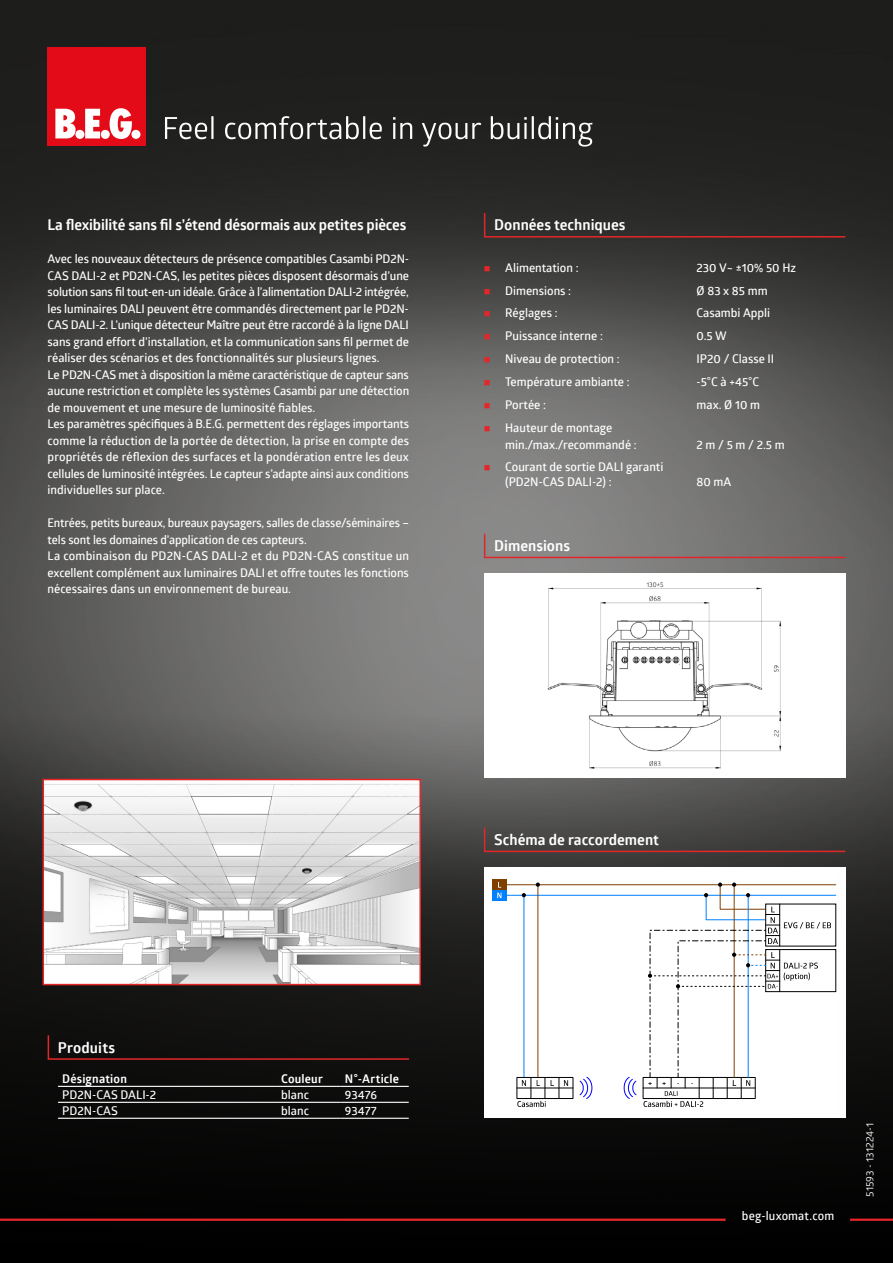
<style>
.page{position:relative;width:893px;height:1263px;background:#fff}
.page>*{position:absolute;margin:0;border:0;box-sizing:border-box;transform-origin:0 0}
.t1{font:700 15px "Glober";color:#fff}
.t2{font:600 12px/16.5px "Glober";letter-spacing:-.005em;color:#fff}
.t3{font:700 12px "Glober";letter-spacing:.015em;color:#fff}
.t4{font:600 12px "Glober";letter-spacing:.015em;color:#fff}
.t5{font:10.5px "Glober";color:#fff}
.s1{color:#e52628}
</style>
<div class="page">
<img style="left:0;top:0;width:893px;height:1263px">
<hr style="left:850px;top:1218px;width:43px;height:3px;background:#e52628">
<div style="left:48px;top:48px;width:98px;height:98px;background:#e30b17"></div>
<svg style="left:55px;top:109px;width:21px;height:29px"></svg>
<div style="left:75px;top:130px;width:9px;height:9px;background:#fff;border-radius:50%"></div>
<svg style="left:85px;top:109px;width:15px;height:29px"></svg>
<div style="left:101px;top:130px;width:9px;height:9px;background:#fff;border-radius:50%"></div>
<svg style="left:110px;top:108px;width:22px;height:31px"></svg>
<div style="left:131px;top:130px;width:9px;height:9px;background:#fff;border-radius:50%"></div>
<svg style="left:165px;top:116px;width:49px;height:23px"></svg>
<svg style="left:225px;top:116px;width:157px;height:23px;background:#565654"></svg>
<svg style="left:393px;top:117px;width:19px;height:22px"></svg>
<svg style="left:422px;top:123px;width:59px;height:24px"></svg>
<svg style="left:491px;top:116px;width:101px;height:31px;background:#4f4f4d"></svg>
<svg style="left:483px;top:212px;width:364px;height:26px;background:#362b29"></svg>
<div style="left:484px;top:867px;width:361px;height:251px;background:#fff"></div>
<svg style="left:492px;top:879px;width:345px;height:220px"></svg>
<hr style="left:506px;top:884px;width:330px;height:1px;background:#804000">
<hr style="left:506px;top:895px;width:330px;height:1px;background:#0080ff">
<div style="left:492px;top:879px;width:14px;height:11px;background:#804000"></div>
<div style="left:492px;top:890px;width:14px;height:10px;background:#0080ff"></div>
<svg style="left:497px;top:882px;width:4px;height:16px"></svg>
<div style="left:766px;top:904px;width:70px;height:42px;background:#fff"></div>
<hr style="left:524px;top:895px;width:1px;height:182px;background:#0080ff">
<svg style="left:522px;top:893px;width:4px;height:4px"></svg>
<hr style="left:537px;top:885px;width:1px;height:192px;background:#804000">
<svg style="left:568px;top:1079px;width:3px;height:18px"></svg>
<div style="left:517px;top:1077px;width:56px;height:22px;border:1px solid #000"></div>
<hr style="left:517px;top:1087px;width:56px;height:1px;background:#000">
<svg style="left:517px;top:1077px;width:51px;height:30px"></svg>
<svg style="left:536px;top:882px;width:4px;height:5px"></svg>
<div style="left:766px;top:949px;width:70px;height:43px;background:#fff"></div>
<svg style="left:643px;top:882px;width:188px;height:225px"></svg>
<svg style="left:579px;top:1076px;width:14px;height:23px"></svg>
<svg style="left:622px;top:1076px;width:15px;height:23px"></svg>
<hr style="left:0;top:1218px;width:726px;height:3px;background:#e52728">
<svg style="left:483px;top:532px;width:364px;height:27px;background:#837776"></svg>
<svg style="left:483px;top:826px;width:364px;height:27px;background:#4b403f"></svg>
<svg style="left:47px;top:1034px;width:364px;height:26px;background:#1c1110"></svg>
<hr style="left:58px;top:1086px;width:219px;height:1px;background:#fff">
<hr style="left:277px;top:1086px;width:64px;height:1px;background:#fff">
<hr style="left:341px;top:1086px;width:68px;height:1px;background:#fff">
<hr style="left:58px;top:1102px;width:219px;height:1px;background:#fff">
<hr style="left:277px;top:1102px;width:64px;height:1px;background:#fff">
<hr style="left:341px;top:1102px;width:68px;height:1px;background:#fff">
<hr style="left:58px;top:1118px;width:219px;height:1px;background:#fff">
<hr style="left:277px;top:1118px;width:64px;height:1px;background:#fff">
<hr style="left:341px;top:1118px;width:68px;height:1px;background:#fff">
<div style="left:484px;top:574px;width:361px;height:204px;background:#fff"></div>
<img style="left:547px;top:582px;width:235px;height:187px">
<img style="left:46px;top:782px;width:372px;height:200px">
<div style="left:43px;top:779px;width:378px;height:206px;border:2px solid #e52628"></div>
<div style="left:73px;top:800px;width:20px;height:12px;background:#000;opacity:.6"></div>
<img style="left:74px;top:801px;width:17px;height:9px">
<div style="left:302px;top:869px;width:10px;height:6px;background:#000;opacity:.6"></div>
<svg style="left:303px;top:869px;width:8px;height:5px"></svg>
<p class="t1" style="left:48px;top:214px;width:360px">La flexibilité sans fil s’étend désormais aux petites pièces</p>
<p class="t2" style="left:48px;top:250px;width:363px">Avec les nouveaux détecteurs de présence compatibles Casambi PD2N-CAS DALI-2 et PD2N-CAS, les petites pièces disposent désormais d’une solution sans fil tout-en-un idéale. Grâce à l’alimentation DALI-2 intégrée, les luminaires DALI peuvent être commandés directement par le PD2N-CAS DALI-2. L’unique détecteur Maître peut être raccordé à la ligne DALI sans grand effort d’installation, et la communication sans fil permet de réaliser des scénarios et des fonctionnalités sur plusieurs lignes.<br>Le PD2N-CAS met à disposition la même caractéristique de capteur sans aucune restriction et complète les systèmes Casambi par une détection de mouvement et une mesure de luminosité fiables.<br>Les paramètres spécifiques à B.E.G. permettent des réglages importants comme la réduction de la portée de détection, la prise en compte des propriétés de réflexion des surfaces et la pondération entre les deux cellules de luminosité intégrées. Le capteur s’adapte ainsi aux conditions individuelles sur place.</p>
<p class="t2" style="left:48px;top:514px;width:363px">Entrées, petits bureaux, bureaux paysagers, salles de classe/séminaires – tels sont les domaines d’application de ces capteurs.<br>La combinaison du PD2N-CAS DALI-2 et du PD2N-CAS constitue un excellent complément aux luminaires DALI et offre toutes les fonctions nécessaires dans un environnement de bureau.</p>
<p class="t1" style="left:494px;top:214px;width:133px">Données techniques</p>
<p class="t2" style="left:484px;top:259px;width:96px"><span class="s1">■</span> Alimentation :</p>
<p class="t2" style="left:696px;top:259px;width:101px">230 V~ ±10% 50 Hz</p>
<p class="t2" style="left:484px;top:282px;width:89px"><span class="s1">■</span> Dimensions :</p>
<p class="t2" style="left:696px;top:282px;width:73px">Ø 83 x 85 mm</p>
<p class="t2" style="left:484px;top:305px;width:75px"><span class="s1">■</span> Réglages :</p>
<p class="t2" style="left:696px;top:305px;width:75px">Casambi Appli</p>
<p class="t2" style="left:484px;top:327px;width:121px"><span class="s1">■</span> Puissance interne :</p>
<p class="t2" style="left:696px;top:327px;width:32px">0.5 W</p>
<p class="t2" style="left:484px;top:350px;width:137px"><span class="s1">■</span> Niveau de protection :</p>
<p class="t2" style="left:696px;top:350px;width:79px">IP20 / Classe II</p>
<p class="t2" style="left:484px;top:373px;width:147px"><span class="s1">■</span> Température ambiante :</p>
<p class="t2" style="left:696px;top:373px;width:64px">-5°C à +45°C</p>
<p class="t2" style="left:484px;top:396px;width:64px"><span class="s1">■</span> Portée :</p>
<p class="t2" style="left:696px;top:396px;width:65px">max. Ø 10 m</p>
<p class="t2" style="left:505px;top:419px;width:133px;text-indent:-21px"><span class="s1">■</span> Hauteur de montage min./max./recommandé :</p>
<p class="t2" style="left:696px;top:436px;width:90px">2 m / 5 m / 2.5 m</p>
<p class="t2" style="left:505px;top:460px;width:160px;line-height:14.4px;text-indent:-21px"><span class="s1">■</span> Courant de sortie DALI garanti (PD2N-CAS DALI-2) :</p>
<p class="t1" style="left:494px;top:535px;width:77px">Dimensions</p>
<p class="t2" style="left:696px;top:473px;width:36px">80 mA</p>
<p class="t1" style="left:58px;top:1037px;width:59px">Produits</p>
<p class="t3" style="left:62px;top:1070px;width:66px">Désignation</p>
<p class="t3" style="left:281px;top:1070px;width:43px">Couleur</p>
<p class="t3" style="left:345px;top:1070px;width:56px">N°-Article</p>
<p class="t2" style="left:62px;top:1086px;width:95px">PD2N-CAS DALI-2</p>
<p class="t2" style="left:281px;top:1086px;width:29px">blanc</p>
<p class="t2" style="left:345px;top:1086px;width:34px">93476</p>
<p class="t2" style="left:62px;top:1102px;width:57px">PD2N-CAS</p>
<p class="t2" style="left:281px;top:1102px;width:29px">blanc</p>
<p class="t2" style="left:345px;top:1102px;width:33px">93477</p>
<p class="t1" style="left:494px;top:829px;width:166px">Schéma de raccordement</p>
<p class="t4" style="left:742px;top:1208px;width:94px">beg-luxomat.com</p>
<p class="t5" style="left:862px;top:1197px;width:75px;rotate:-90deg">51593 - 131224-1</p>
</div>
